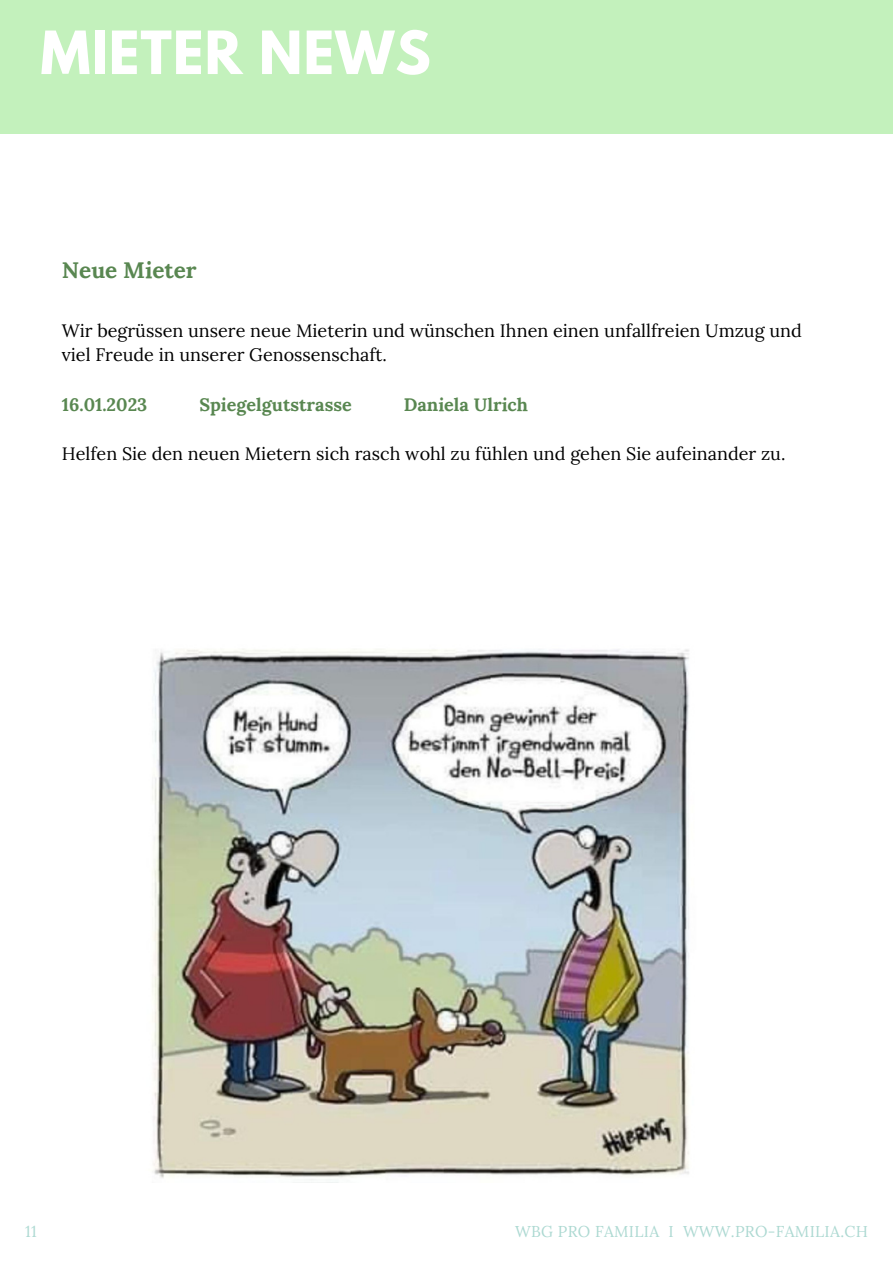
<style>
.page{position:relative;width:893px;height:1264px;background:#fff}
.page>*{position:absolute;margin:0;border:0;box-sizing:border-box;transform-origin:0 0}
.t1{font:700 52.8px "League Spartan";letter-spacing:.02em;color:#fff}
.t2{font:700 22.5px "Lora";color:#598751}
.t3{font:18px/24.8px "Lora";color:#000}
.t4{font:700 18px "Lora";color:#598751}
.t5{font:15.75px "Lora";letter-spacing:.02em;color:#add9d2}
</style>
<div class="page">
<div style="left:0;top:0;width:892px;height:134px;background:#c3f1bc"></div>
<img style="left:152px;top:649px;width:537px;height:531px">
<h1 class="t1" style="left:40px;top:26px;width:392px">MIETER NEWS</h1>
<p class="t2" style="left:62px;top:255px;width:136px">Neue Mieter</p>
<p class="t3" style="left:62px;top:318px;width:741px">Wir begrüssen unsere neue Mieterin und wünschen Ihnen einen unfallfreien Umzug und viel Freude in unserer Genossenschaft.</p>
<p class="t4" style="left:62px;top:393px;width:87px">16.01.2023</p>
<p class="t4" style="left:199px;top:393px;width:154px">Spiegelgutstrasse</p>
<p class="t4" style="left:404px;top:393px;width:126px">Daniela Ulrich</p>
<p class="t3" style="left:62px;top:441px;width:725px">Helfen Sie den neuen Mietern sich rasch wohl zu fühlen und gehen Sie aufeinander zu.</p>
<p class="t5" style="left:25px;top:1220px;width:13px">11</p>
<p class="t5" style="left:515px;top:1220px;width:354px">WBG PRO FAMILIA I WWW.PRO-FAMILIA.CH</p>
</div>
